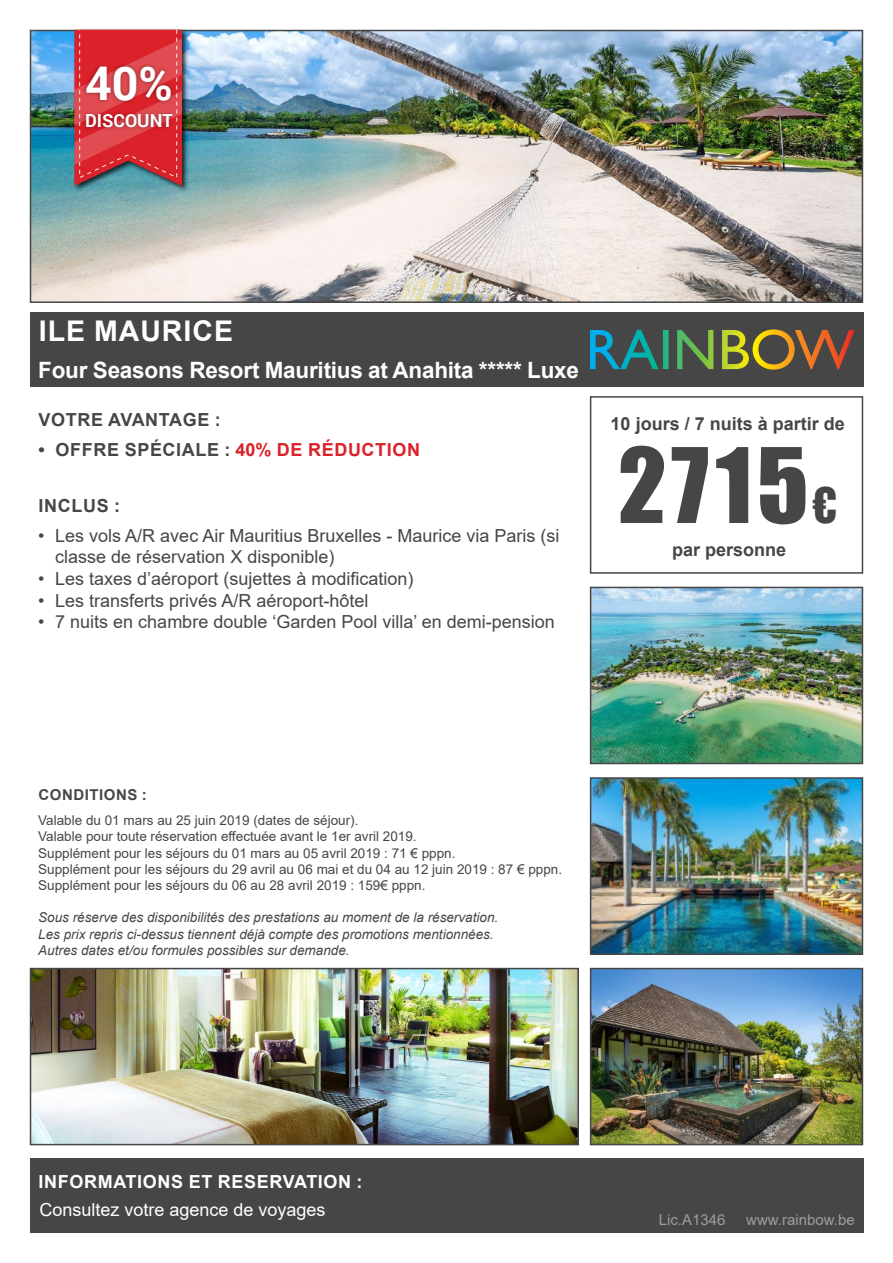
<style>
.page{position:relative;width:893px;height:1263px;background:#fff}
.page>*{position:absolute;margin:0;border:0;box-sizing:border-box;transform-origin:0 0}
.t1{font:96px "Impact";color:#464646}
.t2{font:700 46.5px "Roboto";color:#fff}
.t3{font:700 28.5px "Arial";color:#fff}
.t4{font:700 22.5px "Arial";letter-spacing:-.01em;color:#fff}
.t5{font:18px/21.6px "Arial";color:#464646}
.t6{font:700 18px "Arial";letter-spacing:.035em;color:#464646}
.t7{font:700 18px "Arial";color:#464646}
.t8{font:18px "Arial";color:#fff}
.t9{font:700 18px "Arial";letter-spacing:.035em;color:#fff}
.t10{font:700 18px "Roboto";color:#fff}
.t11{font:15px "Arial";color:#9d9d9d}
.t12{font:700 15px "Arial";letter-spacing:.035em;color:#464646}
.t13{font:13.5px/16.2px "Arial";color:#464646}
.t14{font:italic 13.5px/16.2px "Arial";color:#464646}
.s1{color:#db2129}
.s2{font-size:45px}
</style>
<div class="page">
<img style="left:33px;top:33px;width:827px;height:267px">
<div style="left:30px;top:30px;width:833px;height:273px;border:2px solid #464646"></div>
<img style="left:33px;top:971px;width:543px;height:171px">
<div style="left:30px;top:968px;width:549px;height:177px;border:2px solid #464646"></div>
<img style="left:593px;top:971px;width:267px;height:171px">
<div style="left:590px;top:968px;width:273px;height:177px;border:2px solid #464646"></div>
<img style="left:593px;top:780px;width:267px;height:172px">
<div style="left:590px;top:777px;width:273px;height:178px;border:2px solid #464646"></div>
<img style="left:593px;top:590px;width:267px;height:171px">
<div style="left:590px;top:587px;width:273px;height:177px;border:2px solid #464646"></div>
<div style="left:590px;top:396px;width:273px;height:178px;border:2px solid #464646"></div>
<div style="left:73px;top:28px;width:116px;height:165px;background:#000;opacity:.75"></div>
<svg style="left:74px;top:30px;width:108px;height:156px"></svg>
<div style="left:82px;top:63px;width:95px;height:69px;background:#000;opacity:.4"></div>
<div style="left:30px;top:312px;width:833px;height:75px;background:#464646"></div>
<svg style="left:590px;top:329px;width:265px;height:41px"></svg>
<div style="left:30px;top:1158px;width:833px;height:75px;background:#464646"></div>
<h2 class="t2" style="left:85px;top:51px;width:89px">40%</h2>
<h3 class="t10" style="left:85px;top:108px;width:89px">DISCOUNT</h3>
<h3 class="t3" style="left:39px;top:311px;width:100px">Ile Maurice</h3>
<h3 class="t4" style="left:38px;top:355px;width:542px">Four Seasons Resort Mauritius at Anahita ***** Luxe</h3>
<h3 class="t6" style="left:39px;top:407px;width:27px">Votre</h3>
<h3 class="t6" style="left:108px;top:407px;width:14px">avanta</h3>
<h3 class="t6" style="left:183px;top:407px;width:39px">ge :</h3>
<h3 class="t6" style="left:39px;top:437px;width:383px">• OFFRE SPÉCIALE : <span class="s1">40% DE RÉDUCTION</span></h3>
<h3 class="t6" style="left:39px;top:493px;width:83px">INCLUS :</h3>
<h3 class="t5" style="left:55px;top:525px;width:506px;text-indent:-17px">• Les vols A/R avec Air Mauritius Bruxelles - Maurice via Paris (si classe de réservation X disponible)</h3>
<h3 class="t5" style="left:38px;top:568px;width:377px">• Les taxes d’aéroport (sujettes à modification)</h3>
<h3 class="t5" style="left:38px;top:589px;width:332px">• Les transferts privés A/R aéroport-hôtel</h3>
<h3 class="t5" style="left:38px;top:611px;width:518px">• 7 nuits en chambre double ‘Garden Pool villa’ en demi-pension</h3>
<h3 class="t7" style="left:611px;top:411px;width:236px">10 jours / 7 nuits à partir de</h3>
<h1 class="t1" style="left:618px;top:411px;width:221px">2715<span class="s2">€</span></h1>
<h3 class="t7" style="left:672px;top:537px;width:116px">par personne</h3>
<p class="t12" style="left:39px;top:785px;width:110px">CONDITIONS :</p>
<p class="t13" style="left:38px;top:812px;width:525px">Valable du 01 mars au 25 juin 2019 (dates de séjour).<br>Valable pour toute réservation effectuée avant le 1er avril 2019.<br>Supplément pour les séjours du 01 mars au 05 avril 2019 : 71 € pppn.<br>Supplément pour les séjours du 29 avril au 06 mai et du 04 au 12 juin 2019 : 87 € pppn.<br>Supplément pour les séjours du 06 au 28 avril 2019 : 159€ pppn.</p>
<p class="t14" style="left:38px;top:910px;width:461px">Sous réserve des disponibilités des prestations au moment de la réservation.<br>Les prix repris ci-dessus tiennent déjà compte des promotions mentionnées.<br>Autres dates et/ou formules possibles sur demande.</p>
<h3 class="t9" style="left:39px;top:1169px;width:325px">INFORMATIONS ET RESERVATION :</h3>
<h3 class="t8" style="left:39px;top:1197px;width:288px">Consultez votre agence de voyages</h3>
<p class="t11" style="left:659px;top:1209px;width:68px">Lic.A1346</p>
<p class="t11" style="left:746px;top:1209px;width:110px">www.rainbow.be</p>
</div>
